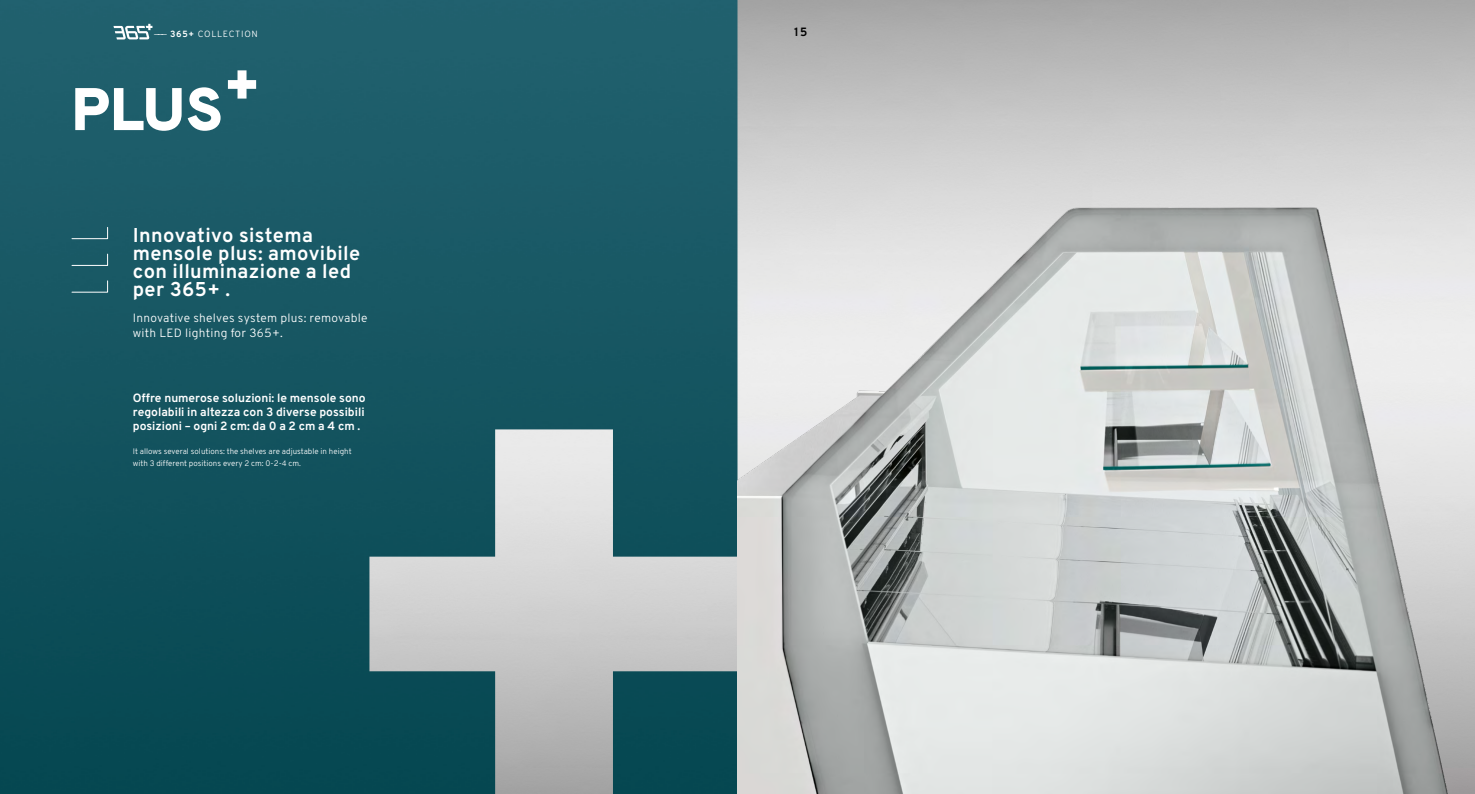
<style>
.page{position:relative;width:1475px;height:794px;background:#fff}
.page>*{position:absolute;margin:0;border:0;box-sizing:border-box;transform-origin:0 0}
.t1{font:800 60px "Overpass";color:#fff}
.t2{font:700 20px/18px "Overpass";letter-spacing:.02em;color:#fff}
.t3{font:700 12px/14px "Overpass";color:#fff;text-align:justify}
.t4{font:300 12px/15px "Overpass";letter-spacing:.02em;color:#fff}
.t5{font:700 12px "Overpass";color:#000}
.t6{font:300 9px "Overpass";letter-spacing:.08em;color:#fff}
.t7{font:300 8px/12px "Overpass";color:#fff}
.s1{font-weight:700}
</style>
<div class="page">
<img style="left:0;top:0;width:369px;height:794px">
<img style="left:369px;top:0;width:1105px;height:794px">
<img style="left:737px;top:6px;width:717px;height:788px">
<svg style="left:71px;top:226px;width:38px;height:14px"></svg>
<svg style="left:71px;top:253px;width:38px;height:13px"></svg>
<svg style="left:71px;top:280px;width:38px;height:13px"></svg>
<svg style="left:113px;top:24px;width:39px;height:15px"></svg>
<p class="t6" style="left:154px;top:28px;width:105px">――― <span class="s1">365+</span> COLLECTION</p>
<p class="t5" style="left:794px;top:24px;width:15px">15</p>
<h1 class="t1" style="left:71px;top:71px;width:191px">PLUS+</h1>
<h2 class="t2" style="left:133px;top:226px;width:229px">Innovativo sistema mensole plus: amovibile con illuminazione a led per 365+ .</h2>
<p class="t4" style="left:133px;top:310px;width:236px">Innovative shelves system plus: removable with LED lighting for 365+.</p>
<p class="t3" style="left:133px;top:391px;width:234px">Offre numerose soluzioni: le mensole sono regolabili in altezza con 3 diverse possibili posizioni – ogni 2 cm: da 0 a 2 cm a 4 cm .</p>
<p class="t7" style="left:133px;top:445px;width:220px">It allows several solutions: the shelves are adjustable in height with 3 different positions every 2 cm: 0-2-4 cm.</p>
</div>
